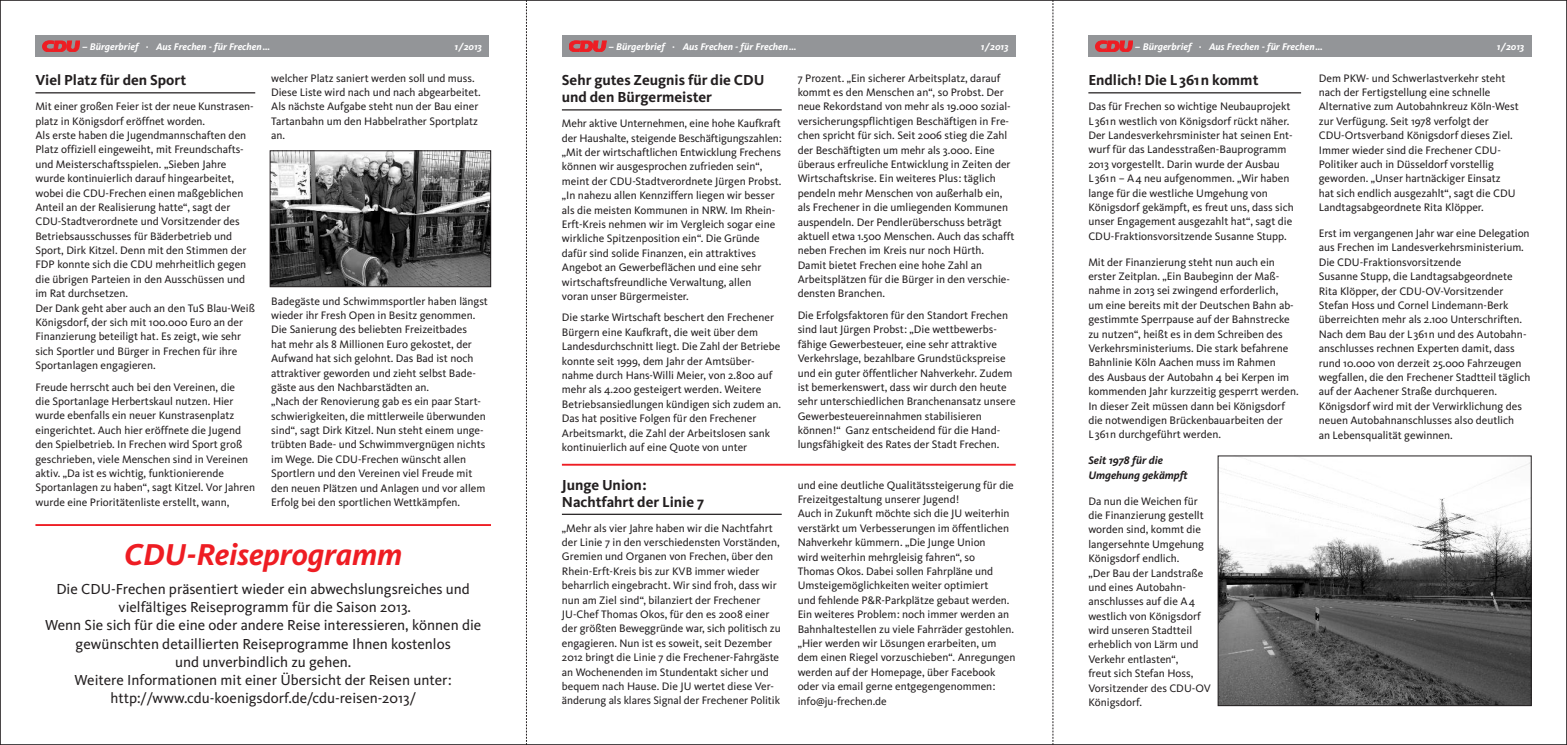
<style>
.page{position:relative;width:1567px;height:745px;background:#fff}
.page>*{position:absolute;margin:0;border:0;box-sizing:border-box;transform-origin:0 0}
.t1{font:italic 700 31.25px "Kievit";color:#ee1d23}
.t2{font:15px/18.1px "Kievit";color:#231f20;text-align:center}
.t3{font:700 15px/17px "Kievit";color:#231f20}
.t4{font:11.25px/14.4px "Kievit";color:#231f20}
.t5{font:italic 700 11.25px/14.4px "Kievit";color:#231f20}
.t6{font:italic 700 10px "Kievit";color:#fff}
</style>
<div class="page">
<svg style="left:526px;top:3px;width:1px;height:739px"></svg>
<svg style="left:1052px;top:3px;width:1px;height:739px"></svg>
<div style="left:562px;top:35px;width:453px;height:22px;background:#939598"></div>
<svg style="left:569px;top:41px;width:37px;height:11px"></svg>
<div style="left:1088px;top:35px;width:443px;height:22px;background:#939598"></div>
<svg style="left:1095px;top:41px;width:37px;height:11px"></svg>
<hr style="left:35px;top:92px;width:220px;height:1px;background:#231f20">
<div style="left:35px;top:35px;width:454px;height:22px;background:#939598"></div>
<svg style="left:43px;top:41px;width:37px;height:11px"></svg>
<hr style="left:35px;top:523px;width:456px;height:2px;background:#ee1d23">
<hr style="left:562px;top:109px;width:219px;height:1px;background:#231f20">
<hr style="left:562px;top:513px;width:219px;height:1px;background:#231f20">
<img style="left:272px;top:152px;width:217px;height:133px">
<div style="left:270px;top:150px;width:221px;height:137px;border:1px solid #231f20"></div>
<hr style="left:1088px;top:92px;width:212px;height:1px;background:#231f20">
<img style="left:1219px;top:459px;width:310px;height:244px">
<div style="left:1217px;top:455px;width:314px;height:250px;border:1px solid #231f20"></div>
<hr style="left:562px;top:463px;width:453px;height:2px;background:#ee1d23">
<p class="t6" style="left:82px;top:43px;width:189px">– Bürgerbrief · Aus Frechen - für Frechen…</p>
<p class="t6" style="left:454px;top:43px;width:29px">1/2013</p>
<h2 class="t3" style="left:35px;top:73px;width:152px">Viel Platz für den Sport</h2>
<p class="t4" style="left:35px;top:100px;width:221px">Mit einer großen Feier ist der neue Kunstrasen&shy;platz in Königsdorf eröffnet worden.<br>Als erste haben die Jugendmannschaften den Platz offiziell eingeweiht, mit Freundschafts&shy;und Meisterschaftsspielen. „Sieben Jahre wurde kontinuierlich darauf hingearbeitet, wobei die CDU-Frechen einen maßgeblichen Anteil an der Realisierung hatte“, sagt der CDU-Stadtverordnete und Vorsitzender des Betriebsausschusses für Bäderbetrieb und Sport, Dirk Kitzel. Denn mit den Stimmen der FDP konnte sich die CDU mehrheitlich gegen die übrigen Parteien in den Ausschüssen und im Rat durchsetzen.<br>Der Dank geht aber auch an den TuS Blau-Weiß Königsdorf, der sich mit 100.000 Euro an der Finanzierung beteiligt hat. Es zeigt, wie sehr sich Sportler und Bürger in Frechen für ihre Sportanlagen engagieren.</p>
<p class="t4" style="left:35px;top:380px;width:221px">Freude herrscht auch bei den Vereinen, die<br>die Sportanlage Herbertskaul nutzen. Hier wurde ebenfalls ein neuer Kunstrasenplatz eingerichtet. Auch hier eröffnete die Jugend den Spielbetrieb. In Frechen wird Sport groß geschrieben, viele Menschen sind in Vereinen aktiv. „Da ist es wichtig, funktionierende Sportanlagen zu haben“, sagt Kitzel. Vor Jahren wurde eine Prioritätenliste erstellt, wann,</p>
<p class="t4" style="left:271px;top:72px;width:211px">welcher Platz saniert werden soll und muss.<br>Diese Liste wird nach und nach abgearbeitet.<br>Als nächste Aufgabe steht nun der Bau einer Tartanbahn um den Habbelrather Sportplatz an.</p>
<p class="t4" style="left:271px;top:294px;width:218px">Badegäste und Schwimmsportler haben längst wieder ihr Fresh Open in Besitz genommen.<br>Die Sanierung des beliebten Freizeitbades<br>hat mehr als 8 Millionen Euro gekostet, der Aufwand hat sich gelohnt. Das Bad ist noch attraktiver geworden und zieht selbst Bade&shy;gäste aus den Nachbarstädten an.<br>„Nach der Renovierung gab es ein paar Start&shy;schwierigkeiten, die mittlerweile überwunden sind“, sagt Dirk Kitzel. Nun steht einem unge&shy;trübten Bade- und Schwimmvergnügen nichts im Wege. Die CDU-Frechen wünscht allen Sportlern und den Vereinen viel Freude mit den neuen Plätzen und Anlagen und vor allem Erfolg bei den sportlichen Wettkämpfen.</p>
<h1 class="t1" style="left:124px;top:544px;width:280px">CDU-Reiseprogramm</h1>
<p class="t2" style="left:45px;top:581px;width:437px">Die CDU-Frechen präsentiert wieder ein abwechslungsreiches und vielfältiges Reiseprogramm für die Saison 2013.<br>Wenn Sie sich für die eine oder andere Reise interessieren, können die gewünschten detaillierten Reiseprogramme Ihnen kostenlos<br>und unverbindlich zu gehen.<br>Weitere Informationen mit einer Übersicht der Reisen unter: http://www.cdu-koenigsdorf.de/cdu-reisen-2013/</p>
<p class="t6" style="left:608px;top:43px;width:189px">– Bürgerbrief · Aus Frechen - für Frechen…</p>
<p class="t6" style="left:980px;top:43px;width:29px">1/2013</p>
<p class="t6" style="left:1134px;top:43px;width:189px">– Bürgerbrief · Aus Frechen - für Frechen…</p>
<p class="t6" style="left:1496px;top:43px;width:29px">1/2013</p>
<h2 class="t3" style="left:562px;top:73px;width:204px">Sehr gutes Zeugnis für die CDU und den Bürgermeister</h2>
<p class="t4" style="left:562px;top:117px;width:221px">Mehr aktive Unternehmen, eine hohe Kaufkraft der Haushalte, steigende Beschäftigungszahlen: „Mit der wirtschaftlichen Entwicklung Frechens können wir ausgesprochen zufrieden sein“, meint der CDU-Stadtverordnete Jürgen Probst. „In nahezu allen Kennziffern liegen wir besser als die meisten Kommunen in NRW. Im Rhein-Erft-Kreis nehmen wir im Vergleich sogar eine wirkliche Spitzenposition ein“. Die Gründe dafür sind solide Finanzen, ein attraktives Angebot an Gewerbeflächen und eine sehr wirtschaftsfreundliche Verwaltung, allen<br>voran unser Bürgermeister.</p>
<p class="t4" style="left:562px;top:311px;width:221px">Die starke Wirtschaft beschert den Frechener Bürgern eine Kaufkraft, die weit über dem Landesdurchschnitt liegt. Die Zahl der Betriebe konnte seit 1999, dem Jahr der Amtsüber&shy;nahme durch Hans-Willi Meier, von 2.800 auf mehr als 4.200 gesteigert werden. Weitere Betriebsansiedlungen kündigen sich zudem an.<br>Das hat positive Folgen für den Frechener Arbeitsmarkt, die Zahl der Arbeitslosen sank kontinuierlich auf eine Quote von unter</p>
<h2 class="t3" style="left:562px;top:477px;width:144px">Junge Union:<br>Nachtfahrt der Linie 7</h2>
<p class="t4" style="left:562px;top:521px;width:220px">„Mehr als vier Jahre haben wir die Nachtfahrt der Linie 7 in den verschiedensten Vorständen, Gremien und Organen von Frechen, über den Rhein-Erft-Kreis bis zur KVB immer wieder beharrlich eingebracht. Wir sind froh, dass wir nun am Ziel sind“, bilanziert der Frechener JU-Chef Thomas Okos, für den es 2008 einer der größten Beweggründe war, sich politisch zu engagieren. Nun ist es soweit, seit Dezember 2012 bringt die Linie 7 die Frechener-Fahrgäste an Wochenenden im Stundentakt sicher und bequem nach Hause. Die JU wertet diese Ver&shy;änderung als klares Signal der Frechener Politik</p>
<p class="t4" style="left:797px;top:72px;width:218px">7 Prozent. „Ein sicherer Arbeitsplatz, darauf kommt es den Menschen an“, so Probst. Der neue Rekordstand von mehr als 19.000 sozial&shy;versicherungspflichtigen Beschäftigen in Fre&shy;chen spricht für sich. Seit 2006 stieg die Zahl der Beschäftigten um mehr als 3.000. Eine überaus erfreuliche Entwicklung in Zeiten der Wirtschaftskrise. Ein weiteres Plus: täglich pendeln mehr Menschen von außerhalb ein, als Frechener in die umliegenden Kommunen auspendeln. Der Pendlerüberschuss beträgt aktuell etwa 1.500 Menschen. Auch das schafft neben Frechen im Kreis nur noch Hürth.<br>Damit bietet Frechen eine hohe Zahl an Arbeitsplätzen für die Bürger in den verschie&shy;densten Branchen.</p>
<p class="t4" style="left:797px;top:309px;width:219px">Die Erfolgsfaktoren für den Standort Frechen sind laut Jürgen Probst: „Die wettbewerbs&shy;fähige Gewerbesteuer, eine sehr attraktive Verkehrslage, bezahlbare Grundstückspreise und ein guter öffentlicher Nahverkehr. Zudem ist bemerkenswert, dass wir durch den heute sehr unterschiedlichen Branchenansatz unsere Gewerbesteuereinnahmen stabilisieren können!“ Ganz entscheidend für die Hand&shy;lungsfähigkeit des Rates der Stadt Frechen.</p>
<p class="t4" style="left:797px;top:478px;width:219px">und eine deutliche Qualitätssteigerung für die Freizeitgestaltung unserer Jugend!<br>Auch in Zukunft möchte sich die JU weiterhin verstärkt um Verbesserungen im öffentlichen Nahverkehr kümmern. „Die Junge Union<br>wird weiterhin mehrgleisig fahren“, so<br>Thomas Okos. Dabei sollen Fahrpläne und Umsteigemöglichkeiten weiter optimiert<br>und fehlende P&amp;R-Parkplätze gebaut werden.<br>Ein weiteres Problem: noch immer werden an Bahnhaltestellen zu viele Fahrräder gestohlen. „Hier werden wir Lösungen erarbeiten, um dem einen Riegel vorzuschieben“. Anregungen werden auf der Homepage, über Facebook oder via email gerne entgegengenommen: info@ju-frechen.de</p>
<h2 class="t3" style="left:1088px;top:73px;width:171px">Endlich! Die L361n kommt</h2>
<p class="t4" style="left:1088px;top:100px;width:207px">Das für Frechen so wichtige Neubauprojekt L361n westlich von Königsdorf rückt näher.<br>Der Landesverkehrsminister hat seinen Ent&shy;wurf für das Landesstraßen-Bauprogramm 2013 vorgestellt. Darin wurde der Ausbau L361n – A4 neu aufgenommen. „Wir haben lange für die westliche Umgehung von Königsdorf gekämpft, es freut uns, dass sich unser Engagement ausgezahlt hat“, sagt die CDU-Fraktionsvorsitzende Susanne Stupp.</p>
<p class="t4" style="left:1088px;top:255px;width:212px">Mit der Finanzierung steht nun auch ein erster Zeitplan. „Ein Baubeginn der Maß&shy;nahme in 2013 sei zwingend erforderlich,<br>um eine bereits mit der Deutschen Bahn ab&shy;gestimmte Sperrpause auf der Bahnstrecke zu nutzen“, heißt es in dem Schreiben des Verkehrsministeriums. Die stark befahrene Bahnlinie Köln Aachen muss im Rahmen<br>des Ausbaus der Autobahn 4 bei Kerpen im kommenden Jahr kurzzeitig gesperrt werden.<br>In dieser Zeit müssen dann bei Königsdorf die notwendigen Brückenbauarbeiten der L361n durchgeführt werden.</p>
<p class="t5" style="left:1088px;top:454px;width:101px">Seit 1978 für die<br>Umgehung gekämpft</p>
<p class="t4" style="left:1088px;top:494px;width:124px">Da nun die Weichen für die Finanzierung gestellt worden sind, kommt die langersehnte Umgehung<br>Königsdorf endlich.<br>„Der Bau der Landstraße und eines Autobahn&shy;anschlusses auf die A4 westlich von Königsdorf wird unseren Stadtteil erheblich von Lärm und<br>Verkehr entlasten“,<br>freut sich Stefan Hoss,<br>Vorsitzender des CDU-OV<br>Königsdorf.</p>
<p class="t4" style="left:1318px;top:72px;width:201px">Dem PKW- und Schwerlastverkehr steht nach der Fertigstellung eine schnelle Alternative zum Autobahnkreuz Köln-West zur Verfügung. Seit 1978 verfolgt der CDU-Ortsverband Königsdorf dieses Ziel.<br>Immer wieder sind die Frechener CDU-Politiker auch in Düsseldorf vorstellig geworden. „Unser hartnäckiger Einsatz hat sich endlich ausgezahlt“, sagt die CDU Landtagsabgeordnete Rita Klöpper.</p>
<p class="t4" style="left:1318px;top:227px;width:213px">Erst im vergangenen Jahr war eine Delegation aus Frechen im Landesverkehrsministerium.<br>Die CDU-Fraktionsvorsitzende<br>Susanne Stupp, die Landtagsabgeordnete Rita Klöpper, der CDU-OV-Vorsitzender Stefan Hoss und Cornel Lindemann-Berk überreichten mehr als 2.100 Unterschriften.<br>Nach dem Bau der L361n und des Autobahn&shy;anschlusses rechnen Experten damit, dass rund 10.000 von derzeit 25.000 Fahrzeugen wegfallen, die den Frechener Stadtteil täglich auf der Aachener Straße durchqueren.<br>Königsdorf wird mit der Verwirklichung des neuen Autobahnanschlusses also deutlich<br>an Lebensqualität gewinnen.</p>
</div>
